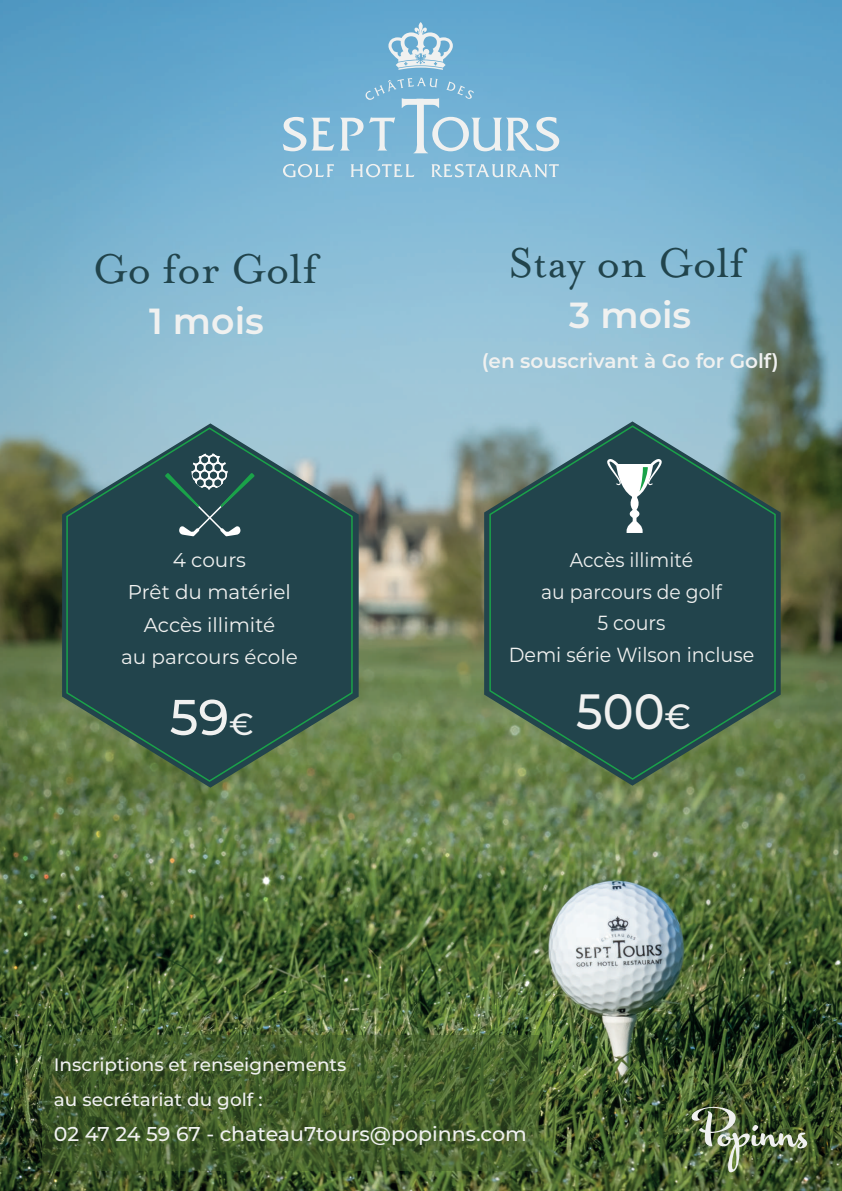
<style>
.page{position:relative;width:842px;height:1191px;background:#fff}
.page>*{position:absolute;margin:0;border:0;box-sizing:border-box;transform-origin:0 0}
.t1{font:500 50px "Montserrat";color:#f0f1f0}
.t2{font:500 49.5px "Montserrat";color:#f0f1f0;scale:.94 1}
.t3{font:47.6px "Mrs Eaves OT";color:#21444c}
.t4{font:600 36.3px "Montserrat";color:#f0f1f0}
.t5{font:20.4px/31.4px "Montserrat";color:#f0f1f0;text-align:center;scale:.94 1}
.t6{font:20px/32.4px "Montserrat";color:#f0f1f0;text-align:center}
.t7{font:500 20px "Montserrat";color:#f0f1f0}
.t8{font:20px/31.4px "Montserrat";color:#f0f1f0;text-align:center;scale:.94 1}
.t9{font:600 20px "Montserrat";color:#f0f1f0}
.t10{font:500 18px/35px "Montserrat";color:#f0f1f0}
.s1{font-size:30.5px}
.s2{font-size:35.1px}
</style>
<div class="page">
<img style="left:0;top:0;width:842px;height:1191px">
<svg style="left:62px;top:423px;width:297px;height:364px;background:#607d6f"></svg>
<svg style="left:42px;top:1035px;width:496px;height:135px;background:#445e2c"></svg>
<svg style="left:283px;top:117px;width:51px;height:34px"></svg>
<svg style="left:340px;top:78px;width:219px;height:75px;background:#88bcd9"></svg>
<svg style="left:283px;top:164px;width:51px;height:13px"></svg>
<svg style="left:351px;top:164px;width:63px;height:13px"></svg>
<svg style="left:431px;top:164px;width:128px;height:14px;background:#9ec8de"></svg>
<svg style="left:388px;top:22px;width:65px;height:48px"></svg>
<svg style="left:484px;top:421px;width:297px;height:364px;background:#597361"></svg>
<svg style="left:489px;top:424px;width:287px;height:357px;background:#365755"></svg>
<svg style="left:66px;top:426px;width:287px;height:357px;background:#395b5a"></svg>
<svg style="left:607px;top:459px;width:55px;height:74px"></svg>
<img style="left:691px;top:1106px;width:117px;height:71px">
<h3 class="t3" style="left:92px;top:243px;width:226px">Go for Golf</h3>
<h3 class="t3" style="left:509px;top:237px;width:237px">Stay on Golf</h3>
<h3 class="t4" style="left:149px;top:295px;width:116px">1 mois</h3>
<h3 class="t4" style="left:569px;top:289px;width:124px">3 mois</h3>
<p class="t9" style="left:482px;top:347px;width:299px">(en souscrivant à Go for Golf)</p>
<p class="t6" style="left:121px;top:543px;width:178px">4 cours<br>Prêt du matériel<br>Accès illimité<br>au parcours école</p>
<h1 class="t1" style="left:170px;top:682px;width:86px">59<span class="s1">€</span></h1>
<p class="t8" style="left:541px;top:544px;width:194px">Accès illimité<br>au parcours de golf</p>
<p class="t5" style="left:509px;top:606px;width:263px">5 cours<br>Demi série Wilson incluse</p>
<h2 class="t2" style="left:576px;top:677px;width:124px">500<span class="s2">€</span></h2>
<p class="t10" style="left:54px;top:1046px;width:294px">Inscriptions et renseignements au secrétariat du golf :</p>
<p class="t7" style="left:54px;top:1119px;width:474px">02 47 24 59 67 - chateau7tours@popinns.com</p>
</div>
